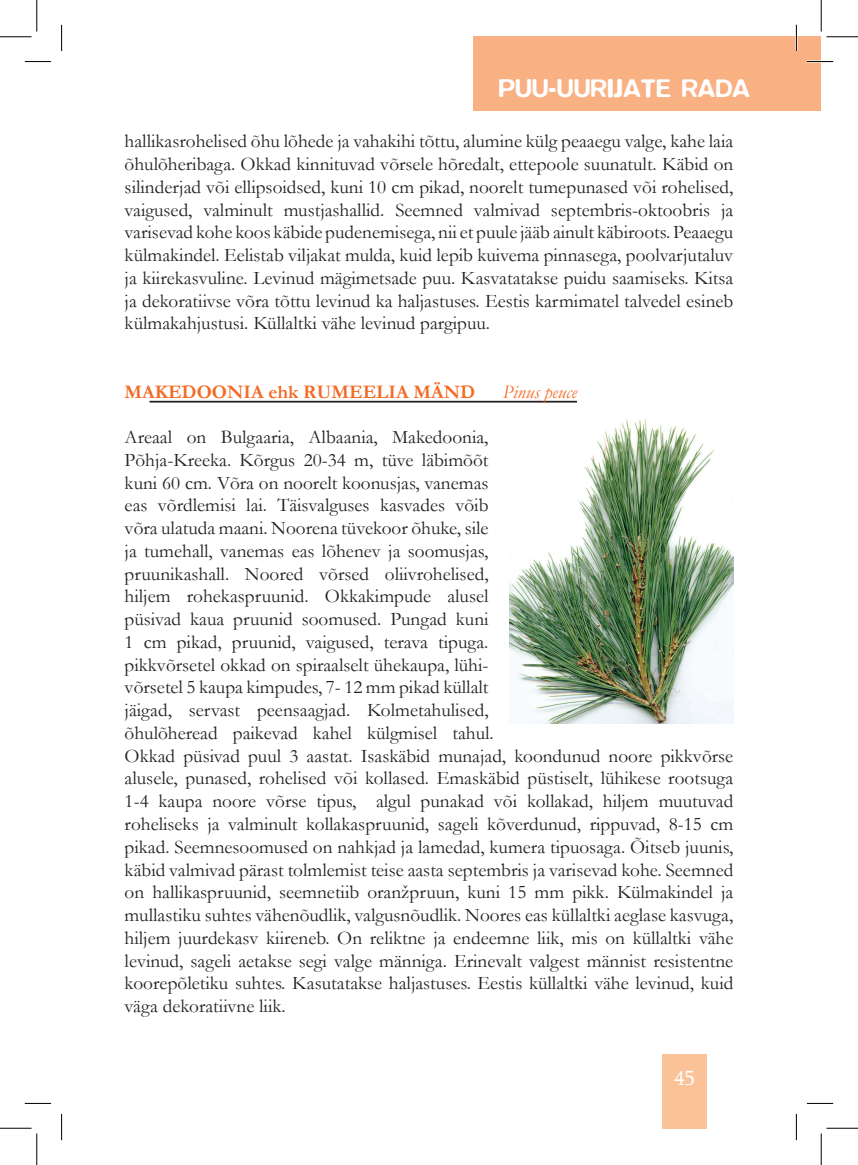
<style>
.page{position:relative;width:858px;height:1165px;background:#fff}
.page>*{position:absolute;margin:0;border:0;box-sizing:border-box;transform-origin:0 0}
.t1{font:500 26.25px "Blur";color:#fff}
.t2{font:21px "Sylfaen";color:#fff}
.t3{font:19.25px/22.8px "Garamond";color:#231f20;text-align:justify}
.t4{font:700 19.25px "Garamond";color:#f36a24}
.t5{font:italic 19.25px "Garamond";color:#f36a24}
</style>
<div class="page">
<div style="left:662px;top:1054px;width:44px;height:74px;background:#fbc197"></div>
<div style="left:473px;top:37px;width:348px;height:74px;background:#f9b083"></div>
<hr style="left:149px;top:401px;width:428px;height:2px;background:#231f20">
<img style="left:509px;top:419px;width:224px;height:304px">
<hr style="left:806px;top:60px;width:26px;height:3px;background:#fff">
<hr style="left:795px;top:25px;width:2px;height:26px;background:#fff">
<svg style="left:25px;top:61px;width:26px;height:1px"></svg>
<svg style="left:806px;top:61px;width:26px;height:1px"></svg>
<svg style="left:25px;top:1103px;width:26px;height:1px"></svg>
<svg style="left:806px;top:1103px;width:26px;height:1px"></svg>
<svg style="left:61px;top:25px;width:1px;height:26px"></svg>
<svg style="left:61px;top:1114px;width:1px;height:26px"></svg>
<svg style="left:795px;top:25px;width:1px;height:26px"></svg>
<svg style="left:795px;top:1114px;width:1px;height:26px"></svg>
<hr style="left:0;top:36px;width:32px;height:1px;background:#000">
<hr style="left:826px;top:36px;width:31px;height:1px;background:#000">
<hr style="left:0;top:1128px;width:32px;height:1px;background:#000">
<hr style="left:826px;top:1128px;width:31px;height:1px;background:#000">
<hr style="left:36px;top:0;width:1px;height:32px;background:#000">
<hr style="left:36px;top:1133px;width:1px;height:32px;background:#000">
<hr style="left:820px;top:0;width:1px;height:32px;background:#000">
<hr style="left:820px;top:1133px;width:1px;height:32px;background:#000">
<h1 class="t1" style="left:498px;top:73px;width:253px">PUU-UURIJATE RADA</h1>
<p class="t3" style="left:125px;top:129px;width:610px">hallikasrohelised õhu lõhede ja vahakihi tõttu, alumine külg peaaegu valge, kahe laia õhulõheribaga. Okkad kinnituvad võrsele hõredalt, ettepoole suunatult. Käbid on silinderjad või ellipsoidsed, kuni 10 cm pikad, noorelt tumepunased või rohelised, vaigused, valminult mustjashallid. Seemned valmivad septembris-oktoobris ja varisevad kohe koos käbide pudenemisega, nii et puule jääb ainult käbiroots. Peaaegu külmakindel. Eelistab viljakat mulda, kuid lepib kuivema pinnasega, poolvarjutaluv ja kiirekasvuline. Levinud mägimetsade puu. Kasvatatakse puidu saamiseks. Kitsa ja dekoratiivse võra tõttu levinud ka haljastuses. Eestis karmimatel talvedel esineb külmakahjustusi. Küllaltki vähe levinud pargipuu.</p>
<p class="t4" style="left:125px;top:378px;width:352px">MAKEDOONIA ehk RUMEELIA MÄND</p>
<p class="t5" style="left:503px;top:378px;width:75px">Pinus peuce</p>
<p class="t3" style="left:125px;top:425px;width:610px;text-align:left">Areaal on Bulgaaria, Albaania, Makedoonia,<br>Põhja-Kreeka. Kõrgus 20-34 m, tüve läbimõõt<br>kuni 60 cm. Võra on noorelt koonusjas, vanemas<br>eas võrdlemisi lai. Täisvalguses kasvades võib<br>võra ulatuda maani. Noorena tüvekoor õhuke, sile<br>ja tumehall, vanemas eas lõhenev ja soomusjas,<br>pruunikashall. Noored võrsed oliivrohelised,<br>hiljem rohekaspruunid. Okkakimpude alusel<br>püsivad kaua pruunid soomused. Pungad kuni<br>1 cm pikad, pruunid, vaigused, terava tipuga.<br>pikkvõrsetel okkad on spiraalselt ühekaupa, lühi-<br>võrsetel 5 kaupa kimpudes, 7- 12 mm pikad küllalt<br>jäigad, servast peensaagjad. Kolmetahulised,<br>õhulõheread paikevad kahel külgmisel tahul.<br>Okkad püsivad puul 3 aastat. Isaskäbid munajad, koondunud noore pikkvõrse alusele, punased, rohelised või kollased. Emaskäbid püstiselt, lühikese rootsuga 1-4 kaupa noore võrse tipus, algul punakad või kollakad, hiljem muutuvad roheliseks ja valminult kollakaspruunid, sageli kõverdunud, rippuvad, 8-15 cm pikad. Seemnesoomused on nahkjad ja lamedad, kumera tipuosaga. Õitseb juunis, käbid valmivad pärast tolmlemist teise aasta septembris ja varisevad kohe. Seemned on hallikaspruunid, seemnetiib oranžpruun, kuni 15 mm pikk. Külmakindel ja mullastiku suhtes vähenõudlik, valgusnõudlik. Noores eas küllaltki aeglase kasvuga, hiljem juurdekasv kiireneb. On reliktne ja endeemne liik, mis on küllaltki vähe levinud, sageli aetakse segi valge männiga. Erinevalt valgest männist resistentne koorepõletiku suhtes. Kasutatakse haljastuses. Eestis küllaltki vähe levinud, kuid väga dekoratiivne liik.</p>
<p class="t2" style="left:674px;top:1064px;width:22px">45</p>
</div>
